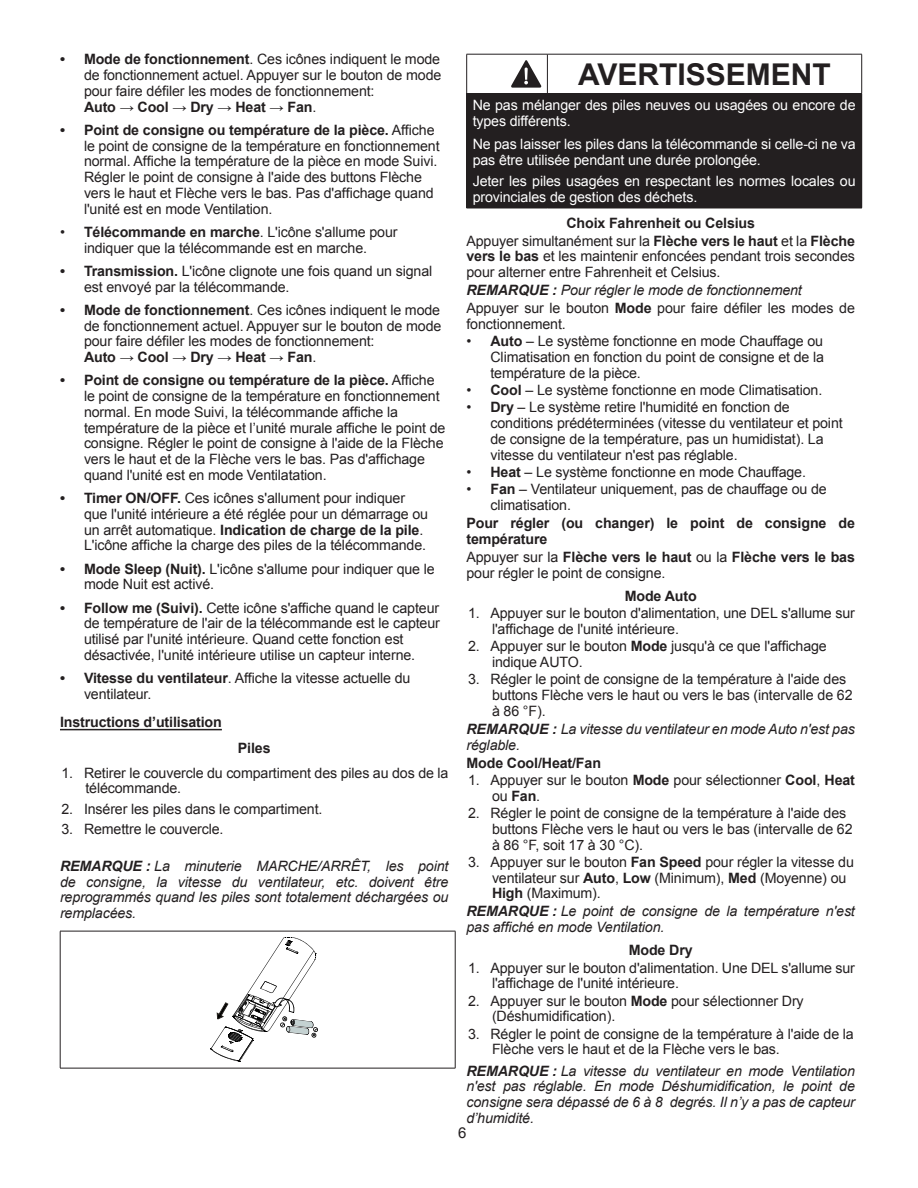
<style>
.page{position:relative;width:918px;height:1188px;background:#fff}
.page>*{position:absolute;margin:0;border:0;box-sizing:border-box;transform-origin:0 0}
.WARNING_20pt{font:700 30px "Arial";color:#231f20}
.t1{font:15px "Arial";color:#231f20}
.Paragraph{font:14.25px/15.8px "Arial";letter-spacing:-.01em;color:#231f20}
.t2{font:italic 14.25px/15.8px "Arial";letter-spacing:-.01em;color:#231f20;text-align:justify}
.Warn_Text_White{font:14.25px/15.8px "Arial";letter-spacing:-.01em;color:#fff}
.White_10pt{font:14.25px/15.8px "Arial";letter-spacing:-.01em;color:#fff}
.Paragraph-2{font:700 14.25px/15.8px "Arial";letter-spacing:-.01em;color:#231f20}
.Header_3{font:700 14.25px "Arial";letter-spacing:-.01em;color:#231f20}
.Header_2{font:700 14.25px "Arial";letter-spacing:-.01em;color:#231f20}
.s1{font-weight:700}
</style>
<div class="page">
<hr style="left:60px;top:729px;width:162px;height:1px;background:#231f20">
<hr style="left:60px;top:931px;width:395px;height:1px;background:#231f20">
<hr style="left:60px;top:931px;width:1px;height:137px;background:#231f20">
<hr style="left:455px;top:931px;width:1px;height:137px;background:#231f20">
<hr style="left:60px;top:1068px;width:395px;height:1px;background:#231f20">
<svg style="left:211px;top:937px;width:107px;height:125px"></svg>
<div style="left:467px;top:94px;width:395px;height:114px;background:#231f20"></div>
<hr style="left:466px;top:54px;width:81px;height:1px;background:#231f20">
<hr style="left:466px;top:54px;width:1px;height:39px;background:#231f20">
<hr style="left:547px;top:54px;width:315px;height:1px;background:#231f20">
<hr style="left:547px;top:54px;width:1px;height:39px;background:#231f20">
<hr style="left:861px;top:54px;width:1px;height:39px;background:#231f20">
<hr style="left:466px;top:93px;width:81px;height:1px;background:#231f20">
<hr style="left:466px;top:94px;width:1px;height:114px;background:#231f20">
<hr style="left:547px;top:93px;width:315px;height:1px;background:#231f20">
<hr style="left:466px;top:208px;width:81px;height:1px;background:#231f20">
<hr style="left:547px;top:208px;width:315px;height:1px;background:#231f20">
<svg style="left:511px;top:60px;width:30px;height:28px"></svg>
<p class="Paragraph" style="left:84px;top:51px;width:359px;text-indent:-24px"><span class="s1">• Mode de fonctionnement</span>. Ces icônes indiquent le mode de fonctionnement actuel. Appuyer sur le bouton de mode pour faire défiler les modes de fonctionnement:<br><span class="s1">Auto</span> → <span class="s1">Cool</span> → <span class="s1">Dry</span> → <span class="s1">Heat</span> → <span class="s1">Fan</span>.</p>
<p class="Paragraph" style="left:84px;top:122px;width:357px;text-indent:-24px"><span class="s1">• Point de consigne ou température de la pièce.</span> Affiche le point de consigne de la température en fonctionnement normal. Affiche la température de la pièce en mode Suivi.<br>Régler le point de consigne à l'aide des buttons Flèche vers le haut et Flèche vers le bas. Pas d'affichage quand l'unité est en mode Ventilation.</p>
<p class="Paragraph" style="left:60px;top:224px;width:339px;text-align:center">• <span class="s1">Télécommande en marche</span>. L'icône s'allume pour indiquer que la télécommande est en marche.</p>
<p class="Paragraph" style="left:84px;top:263px;width:350px;text-indent:-24px"><span class="s1">• Transmission.</span> L'icône clignote une fois quand un signal est envoyé par la télécommande.</p>
<p class="Paragraph" style="left:84px;top:302px;width:359px;text-indent:-24px"><span class="s1">• Mode de fonctionnement</span>. Ces icônes indiquent le mode de fonctionnement actuel. Appuyer sur le bouton de mode pour faire défiler les modes de fonctionnement:<br><span class="s1">Auto</span> → <span class="s1">Cool</span> → <span class="s1">Dry</span> → <span class="s1">Heat</span> → <span class="s1">Fan</span>.</p>
<p class="Paragraph" style="left:84px;top:372px;width:363px;text-indent:-24px"><span class="s1">• Point de consigne ou température de la pièce.</span> Affiche le point de consigne de la température en fonctionnement normal. En mode Suivi, la télécommande affiche la température de la pièce et l’unité murale affiche le point de consigne. Régler le point de consigne à l'aide de la Flèche vers le haut et de la Flèche vers le bas. Pas d'affichage quand l'unité est en mode Ventilatation.</p>
<p class="Paragraph" style="left:84px;top:490px;width:346px;text-indent:-24px"><span class="s1">• Timer ON/OFF.</span> Ces icônes s'allument pour indiquer que l'unité intérieure a été réglée pour un démarrage ou un arrêt automatique. <span class="s1">Indication de charge de la pile</span>.<br>L'icône affiche la charge des piles de la télécommande.</p>
<p class="Paragraph" style="left:84px;top:561px;width:352px;text-indent:-24px"><span class="s1">• Mode Sleep (Nuit).</span> L'icône s'allume pour indiquer que le mode Nuit est activé.</p>
<p class="Paragraph" style="left:84px;top:600px;width:357px;text-indent:-24px"><span class="s1">• Follow me (Suivi).</span> Cette icône s'affiche quand le capteur de température de l'air de la télécommande est le capteur utilisé par l'unité intérieure. Quand cette fonction est désactivée, l'unité intérieure utilise un capteur interne.</p>
<p class="Paragraph" style="left:84px;top:670px;width:328px;text-indent:-24px"><span class="s1">• Vitesse du ventilateur</span>. Affiche la vitesse actuelle du ventilateur.</p>
<p class="Header_2" style="left:60px;top:712px;width:163px">Instructions d’utilisation</p>
<p class="Header_3" style="left:238px;top:738px;width:34px">Piles</p>
<p class="Paragraph" style="left:86px;top:765px;width:364px;text-indent:-24px">1. Retirer le couvercle du compartiment des piles au dos de la télécommande.</p>
<p class="Paragraph" style="left:62px;top:801px;width:263px">2. Insérer les piles dans le compartiment.</p>
<p class="Paragraph" style="left:62px;top:821px;width:164px">3. Remettre le couvercle.</p>
<p class="t2" style="left:60px;top:858px;width:390px"><span class="s1">REMARQUE :</span> La minuterie MARCHE/ARRÊT, les point de consigne, la vitesse du ventilateur, etc. doivent être reprogrammés quand les piles sont totalement déchargées ou remplacées.</p>
<p class="WARNING_20pt" style="left:578px;top:53px;width:254px">AVERTISSEMENT</p>
<p class="Warn_Text_White" style="left:473px;top:97px;width:384px">Ne pas mélanger des piles neuves ou usagées ou encore de types différents.</p>
<p class="Warn_Text_White" style="left:473px;top:136px;width:384px">Ne pas laisser les piles dans la télécommande si celle-ci ne va pas être utilisée pendant une durée prolongée.</p>
<p class="White_10pt" style="left:473px;top:173px;width:384px">Jeter les piles usagées en respectant les normes locales ou provinciales de gestion des déchets.</p>
<p class="Header_3" style="left:566px;top:212px;width:190px">Choix Fahrenheit ou Celsius</p>
<p class="Paragraph" style="left:466px;top:233px;width:390px;text-align:justify">Appuyer simultanément sur la <span class="s1">Flèche vers le haut</span> et la <span class="s1">Flèche vers le bas</span> et les maintenir enfoncées pendant trois secondes pour alterner entre Fahrenheit et Celsius.</p>
<p class="t2" style="left:466px;top:283px;width:337px"><span class="s1">REMARQUE :</span> Pour régler le mode de fonctionnement</p>
<p class="Paragraph" style="left:466px;top:301px;width:390px">Appuyer sur le bouton <span class="s1">Mode</span> pour faire défiler les modes de fonctionnement.</p>
<p class="Paragraph" style="left:490px;top:334px;width:335px;text-align:justify;text-indent:-24px">• <span class="s1">Auto</span> – Le système fonctionne en mode Chauffage ou Climatisation en fonction du point de consigne et de la température de la pièce.</p>
<p class="Paragraph" style="left:466px;top:382px;width:357px">• <span class="s1">Cool</span> – Le système fonctionne en mode Climatisation.</p>
<p class="Paragraph" style="left:490px;top:400px;width:354px;text-indent:-24px">• <span class="s1">Dry</span> – Le système retire l'humidité en fonction de conditions prédéterminées (vitesse du ventilateur et point de consigne de la température, pas un humidistat). La vitesse du ventilateur n'est pas réglable.</p>
<p class="Paragraph" style="left:466px;top:464px;width:341px">• <span class="s1">Heat</span> – Le système fonctionne en mode Chauffage.</p>
<p class="Paragraph" style="left:490px;top:481px;width:338px;text-indent:-24px">• <span class="s1">Fan</span> – Ventilateur uniquement, pas de chauffage ou de climatisation.</p>
<p class="Paragraph-2" style="left:466px;top:515px;width:390px">Pour régler (ou changer) le point de consigne de température</p>
<p class="Paragraph" style="left:466px;top:549px;width:390px">Appuyer sur la <span class="s1">Flèche vers le haut</span> ou la <span class="s1">Flèche vers le bas </span>pour régler le point de consigne.</p>
<p class="Header_3" style="left:625px;top:586px;width:73px">Mode Auto</p>
<p class="Paragraph" style="left:492px;top:605px;width:364px;text-indent:-24px">1. Appuyer sur le bouton d'alimentation, une DEL s'allume sur l'affichage de l'unité intérieure.</p>
<p class="Paragraph" style="left:492px;top:638px;width:336px;text-indent:-24px">2. Appuyer sur le bouton <span class="s1">Mode</span> jusqu'à ce que l'affichage indique AUTO.</p>
<p class="Paragraph" style="left:492px;top:671px;width:362px;text-indent:-24px">3. Régler le point de consigne de la température à l'aide des buttons Flèche vers le haut ou vers le bas (intervalle de 62 à 86 °F).</p>
<p class="t2" style="left:466px;top:721px;width:390px"><span class="s1">REMARQUE :</span> La vitesse du ventilateur en mode Auto n'est pas réglable.</p>
<p class="Paragraph-2" style="left:466px;top:755px;width:136px">Mode Cool/Heat/Fan</p>
<p class="Paragraph" style="left:492px;top:772px;width:364px;text-indent:-24px">1. Appuyer sur le bouton <span class="s1">Mode</span> pour sélectionner <span class="s1">Cool</span>, <span class="s1">Heat </span>ou <span class="s1">Fan</span>.</p>
<p class="Paragraph" style="left:492px;top:805px;width:362px;text-indent:-24px">2. Régler le point de consigne de la température à l'aide des buttons Flèche vers le haut ou vers le bas (intervalle de 62 à 86 °F, soit 17 à 30 °C).</p>
<p class="Paragraph" style="left:492px;top:854px;width:363px;text-indent:-24px">3. Appuyer sur le bouton <span class="s1">Fan Speed</span> pour régler la vitesse du ventilateur sur <span class="s1">Auto</span>, <span class="s1">Low</span> (Minimum), <span class="s1">Med</span> (Moyenne) ou<br><span class="s1">High</span> (Maximum).</p>
<p class="t2" style="left:466px;top:904px;width:390px"><span class="s1">REMARQUE :</span> Le point de consigne de la température n'est pas affiché en mode Ventilation.</p>
<p class="Header_3" style="left:629px;top:940px;width:65px">Mode Dry</p>
<p class="Paragraph" style="left:492px;top:960px;width:364px;text-indent:-24px">1. Appuyer sur le bouton d'alimentation. Une DEL s'allume sur l'affichage de l'unité intérieure.</p>
<p class="Paragraph" style="left:492px;top:993px;width:313px;text-indent:-24px">2. Appuyer sur le bouton <span class="s1">Mode</span> pour sélectionner Dry (Déshumidification).</p>
<p class="Paragraph" style="left:492px;top:1026px;width:363px;text-indent:-24px">3. Régler le point de consigne de la température à l'aide de la<br>Flèche vers le haut et de la Flèche vers le bas.</p>
<p class="t2" style="left:466px;top:1063px;width:390px"><span class="s1">REMARQUE :</span> La vitesse du ventilateur en mode Ventilation n'est pas réglable. En mode Déshumidification, le point de consigne sera dépassé de 6 à 8 degrés. Il n’y a pas de capteur d’humidité.</p>
<p class="t1" style="left:458px;top:1123px;width:10px">6</p>
</div>
